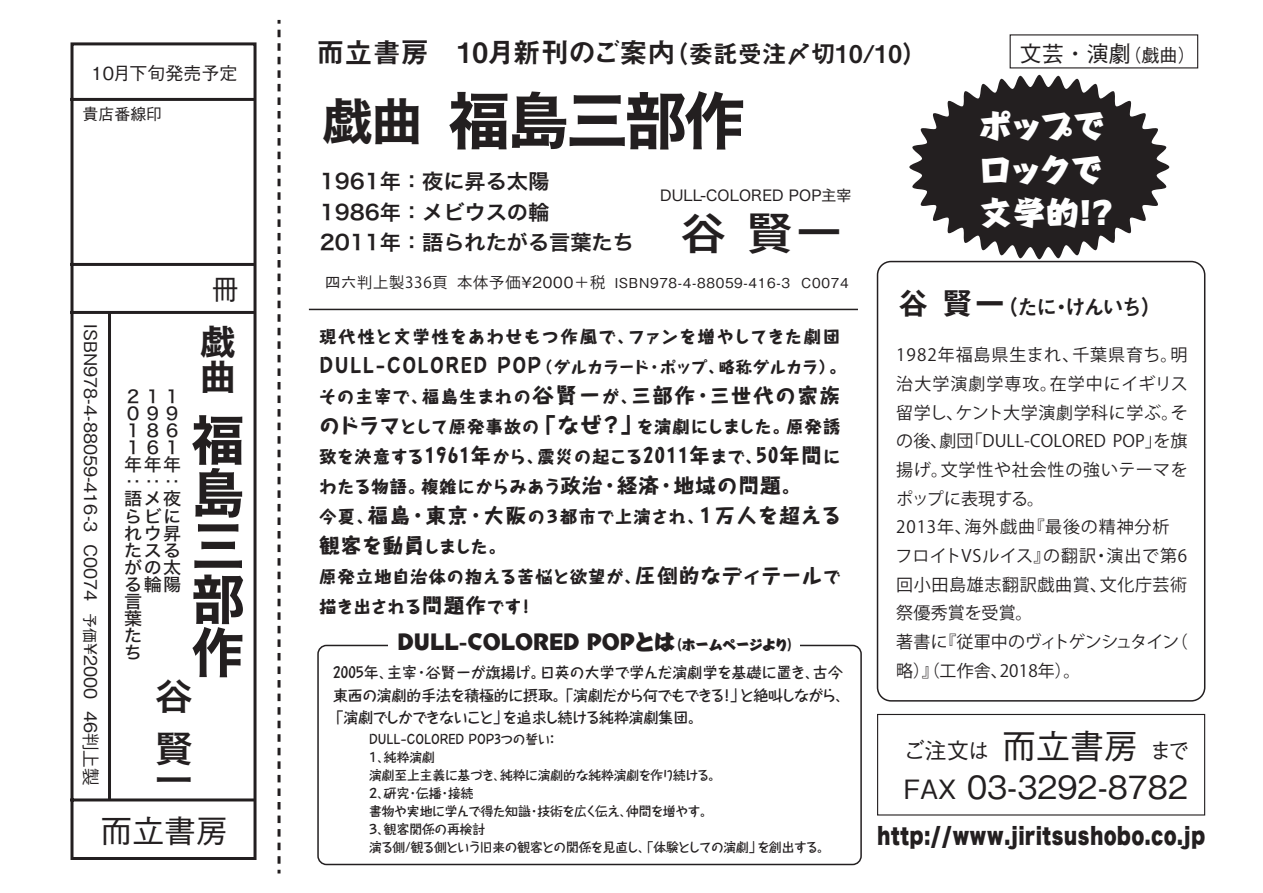
<style>
.page{position:relative;width:1263px;height:893px;background:#fff}
.page>*{position:absolute;margin:0;border:0;box-sizing:border-box;transform-origin:0 0}
.t1{font:61.65px "Hira Kaku Std N W7";letter-spacing:-.045em;color:#231f20}
.t2{font:53.1px/53.1px "Hira Sans Old Std W7";color:#231f20;text-align:justify}
.t3{font:45.45px "TB Go Std DB C8";color:#231f20}
.t4{font:36.3px/52.1px "Hira Sans Old Std W6";color:#231f20}
.t5{font:35.1px/35.1px "Hira Sans Old Std W7";color:#231f20}
.t6{font:500 31.95px "Gothic BBB Pro";color:#231f20}
.t7{font:800 31.95px/43.5px "Harucraft Std";letter-spacing:-.02em;color:#fff}
.t8{font:28.05px "Midashi Go Pro MB31";color:#231f20}
.t9{font:500 27.6px "Gothic BBB Pro";color:#231f20}
.t10{font:500 22.35px "Gothic BBB Pro";letter-spacing:-.035em;color:#231f20}
.t11{font:22.2px "Hira Sans Old Std N W9";letter-spacing:.05em;color:#231f20;scale:.75 1}
.t12{font:800 21.3px "Harucraft Std";letter-spacing:-.005em;color:#231f20}
.t13{font:21.3px "Midashi Go Pr 6 MB31";letter-spacing:-.11em;color:#231f20}
.t14{font:20.7px/30.8px "Hira Kaku Std N W6";letter-spacing:-.005em;color:#231f20}
.t15{font:800 20.25px/30px "Taka Hand Std";letter-spacing:.07em;color:#231f20}
.t16{font:500 18px "Gothic BBB Pro";color:#231f20}
.t17{font:17.55px/17.1px "Hira Kaku Std N W5";color:#231f20}
.t18{font:500 17.55px "Gothic BBB Pro";color:#231f20}
.t19{font:16.95px/28.7px "Koz Go Pro";letter-spacing:.035em;color:#231f20}
.t20{font:800 16.95px/30px "Taka Hand Std";letter-spacing:.055em;color:#231f20;text-align:justify}
.t21{font:800 16.95px "Taka Hand Std";letter-spacing:.085em;color:#231f20}
.t22{font:800 15.9px "Taka Hand Std";color:#231f20}
.t23{font:500 15.9px "Gothic BBB Pro";color:#231f20}
.t24{font:700 14.85px/22.5px "Taka Hand Std De";letter-spacing:-.02em;color:#231f20}
.t25{font:14.85px "Hira Kaku Std N W4";letter-spacing:.01em;color:#231f20}
.t26{font:500 13.65px "Gothic BBB Pro";letter-spacing:.05em;color:#231f20}
.t27{font:700 12.75px/18px "Taka Hand Std De";letter-spacing:-.015em;color:#231f20}
.s1{font-size:14.85px}
.s2{font-family:"Koz Go Pro";font-weight:400}
.s3{font-size:24.45px}
.s4{font-size:49.95px}
.s5{font-size:18px}
.s6{font-size:15.3px}
.s7{font-family:"Koz Go Pro";font-weight:400;font-size:15.3px}
.s8{font-size:20.25px}
.s9{font-size:16.95px}
.s10{font-size:21.3px}
.s11{font-size:13.8px}
.s12{font-size:30.9px}
.s13{font-size:34.05px}
.s14{font-size:26.55px}
</style>
<div class="page">
<div style="left:317px;top:645px;width:545px;height:220px;border:2px solid #231f20;border-radius:9px"></div>
<div style="left:388px;top:624px;width:412px;height:35px;background:#fff"></div>
<svg style="left:909px;top:75px;width:260px;height:184px;fill:#231f20"></svg>
<hr style="left:309px;top:309px;width:549px;height:1px;background:#231f20">
<svg style="left:70px;top:42px;width:187px;height:818px"></svg>
<svg style="left:278px;top:30px;width:2px;height:843px"></svg>
<div style="left:877px;top:714px;width:328px;height:101px;border:1px solid #231f20"></div>
<div style="left:877px;top:261px;width:328px;height:441px;border:2px solid #231f20;border-radius:14px"></div>
<p class="t16" style="left:92px;top:59px;width:147px">10月下旬発売予定</p>
<p class="t23" style="left:82px;top:102px;width:81px">貴店番線印</p>
<p class="t18" style="left:105px;top:324px;width:462px;rotate:90deg">ISBN978-4-88059-416-3 C0074 <span class="s1">予価</span>¥2000 46<span class="s2">判上製</span></p>
<h3 class="t9" style="left:212px;top:268px;width:29px">冊</h3>
<h3 class="t5" style="left:200px;top:326px;width:36px">戯曲</h3>
<h2 class="t2" style="left:191px;top:416px;width:53px">福島三部作</h2>
<p class="t17" style="left:124px;top:388px;width:58px">２１<br>０９９<br>１<br>１<br>年年年：：：語メ夜らビにれウ昇たスるがの太る輪陽言<br>葉<br>た<br>ち</p>
<p class="t17" style="left:163px;top:388px;width:12px">１</p>
<p class="t17" style="left:144px;top:422px;width:35px">８６<br>６１</p>
<h3 class="t4" style="left:155px;top:671px;width:38px">谷賢</h3>
<h3 class="t4" style="left:155px;top:755px;width:37px">一</h3>
<h3 class="t6" style="left:100px;top:805px;width:129px">而立書房</h3>
<h3 class="t8" style="left:317px;top:30px;width:612px">而立書房　10月新刊のご案内<span class="s3">（委託受注〆切10/10）</span></h3>
<h1 class="t1" style="left:323px;top:73px;width:424px"><span class="s4">戯曲</span> 福島三部作</h1>
<p class="t14" style="left:320px;top:166px;width:316px">1961年：夜に昇る太陽<br>1986年：メビウスの輪<br>2011年：語られたがる言葉たち</p>
<p class="t25" style="left:660px;top:185px;width:193px">DULL-COLORED POP主宰</p>
<h3 class="t3" style="left:680px;top:193px;width:164px">谷 賢一</h3>
<h3 class="t10" style="left:1019px;top:36px;width:178px">文芸・演劇<span class="s5">（戯曲）</span></h3>
<h3 class="t7" style="left:979px;top:101px;width:135px">ポップでロックで文学的!?</h3>
<p class="t26" style="left:325px;top:272px;width:525px"><span class="s6">四六</span><span class="s7">判上製336頁 本体予価</span><span class="s6">¥2000</span><span class="s7">＋税</span> ISBN978-4-88059-416-3 C0074</p>
<p class="t21" style="left:320px;top:325px;width:522px">現代性と文学性をあわせもつ作風で、ファンを増やしてきた劇団</p>
<p class="t22" style="left:320px;top:356px;width:528px"><span class="s8">DULL-COLORED POP</span>（ダルカラード・ポップ、略称ダルカラ）<span class="s9">。</span></p>
<p class="t20" style="left:319px;top:380px;width:523px">その主宰で、福島生まれの<span class="s10">谷賢一</span>が、<span class="s8">三部作・三世代の家族のドラマ</span>として原発事故の<span class="s10">「なぜ？」</span>を演劇にしました。原発誘致を決意する<span class="s8">1961年</span>から、震災の起こる<span class="s8">2011年</span>まで、<span class="s8">50年間</span>にわたる物語。複雑にからみあう<span class="s8">政治・経済・地域の問題</span>。</p>
<p class="t15" style="left:319px;top:498px;width:523px"><span class="s9">今夏、</span>福島・東京・大阪<span class="s9">の３都市で上演され、</span>１万人を超える観客を動員<span class="s9">しました。</span></p>
<p class="t20" style="left:319px;top:560px;width:522px">原発立地自治体の抱える苦悩と欲望が、<span class="s8">圧倒的なディテール</span>で描き出される<span class="s8">問題作</span>です！</p>
<p class="t12" style="left:397px;top:626px;width:405px">DULL-COLORED POPとは<span class="s11">（ホームページより）</span></p>
<p class="t24" style="left:329px;top:660px;width:523px">2005年、主宰・谷賢一が旗揚げ。日英の大学で学んだ演劇学を基礎に置き、古今東西の演劇的手法を積極的に摂取。「演劇だから何でもできる！」と絶叫しながら、「演劇でしかできないこと」を追求し続ける純粋演劇集団。</p>
<p class="t27" style="left:367px;top:729px;width:464px">DULL-COLORED POP3つの誓い：<br>１、純粋演劇<br>演劇至上主義に基づき、純粋に演劇的な純粋演劇を作り続ける。<br>２、研究・伝播・接続<br>書物や実地に学んで得た知識・技術を広く伝え、仲間を増やす。<br>３、観客関係の再検討<br>演る側/観る側という旧来の観客との関係を見直し、「体験としての演劇」を創出する。</p>
<p class="t13" style="left:898px;top:290px;width:266px"><span class="s12">谷 賢一</span>（たに・けんいち）</p>
<p class="t19" style="left:895px;top:341px;width:294px">1982年福島県生まれ、千葉県育ち。明治大学演劇学専攻。在学中にイギリス留学し、ケント大学演劇学科に学ぶ。その後、劇団「DULL-COLORED POP」を旗揚げ。文学性や社会性の強いテーマをポップに表現する。<br>2013年、海外戯曲『最後の精神分析　フロイトVSルイス』の翻訳・演出で第6回小田島雄志翻訳戯曲賞、文化庁芸術祭優秀賞を受賞。<br>著書に『従軍中のヴィトゲンシュタイン（略）』（工作舎、2018年）。</p>
<h3 class="t10" style="left:903px;top:732px;width:288px">ご注文は<span class="s13">而立書房</span>まで</h3>
<h3 class="t6" style="left:903px;top:761px;width:286px"><span class="s14">FAX</span> 03-3292-8782</h3>
<h3 class="t11" style="left:877px;top:823px;width:438px">http://www.jiritsushobo.co.jp</h3>
</div>
